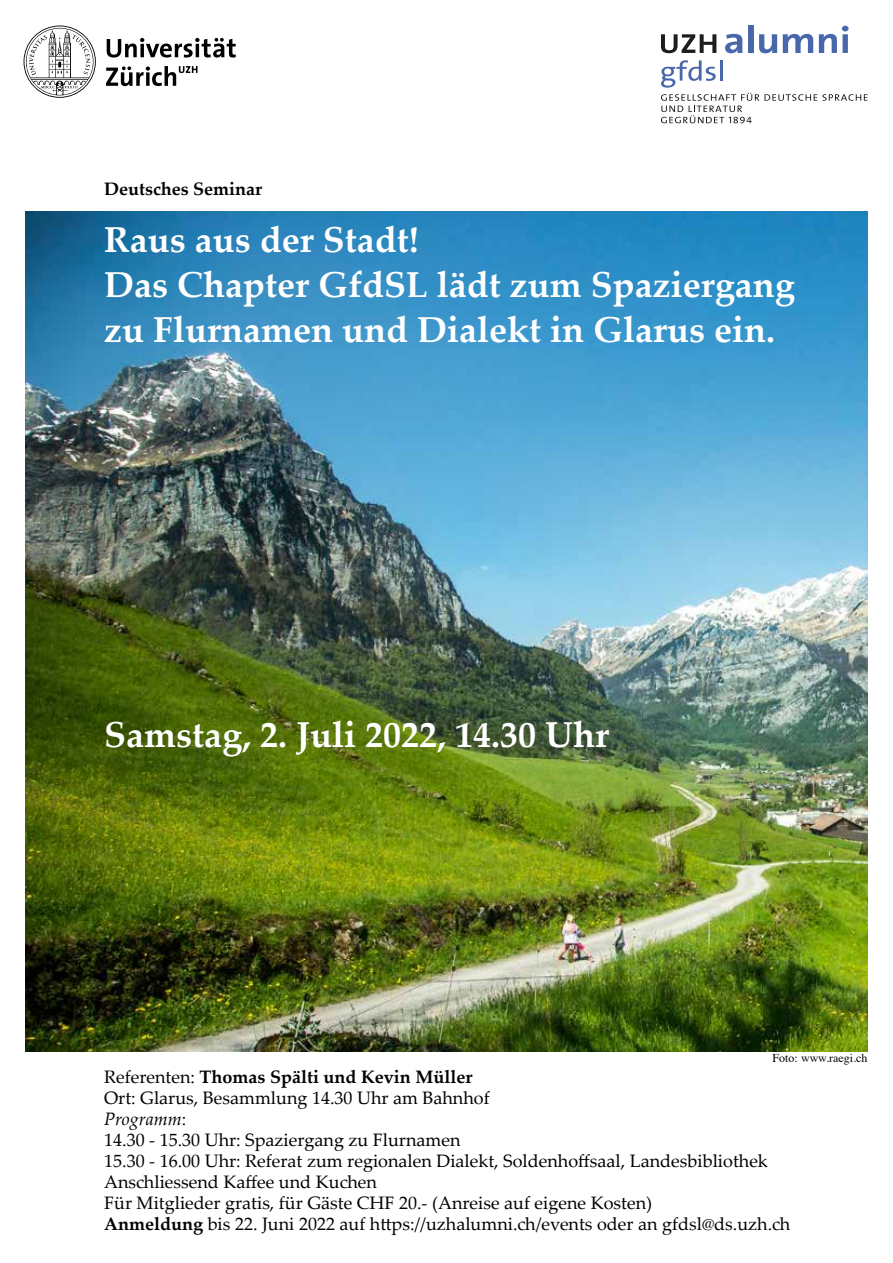
<style>
.page{position:relative;width:893px;height:1263px;background:#fff}
.page>*{position:absolute;margin:0;border:0;box-sizing:border-box;transform-origin:0 0}
.t1{font:700 36px/45px "Palatino Linotype";color:#fff}
.t2{font:18px/21px "Palatino Linotype";color:#000}
.t3{font:700 18px "Palatino Linotype";color:#000}
.t4{font:12px "Times";color:#000}
.s1{font-weight:700}
.s2{font-style:italic}
</style>
<div class="page">
<img style="left:26px;top:212px;width:841px;height:839px">
<svg style="left:661px;top:34px;width:55px;height:19px"></svg>
<svg style="left:725px;top:34px;width:18px;height:19px"></svg>
<div style="left:748px;top:26px;width:5px;height:27px;background:#4968ac"></div>
<svg style="left:759px;top:34px;width:18px;height:19px"></svg>
<svg style="left:783px;top:34px;width:30px;height:19px"></svg>
<svg style="left:819px;top:26px;width:30px;height:27px"></svg>
<svg style="left:661px;top:60px;width:206px;height:63px"></svg>
<svg style="left:24px;top:26px;width:212px;height:72px"></svg>
<p class="t3" style="left:104px;top:176px;width:160px">Deutsches Seminar</p>
<h1 class="t1" style="left:104px;top:216px;width:692px">Raus aus der Stadt!<br>Das Chapter GfdSL lädt zum Spaziergang zu Flurnamen und Dialekt in Glarus ein.</h1>
<h1 class="t1" style="left:104px;top:711px;width:506px">Samstag, 2. Juli 2022, 14.30 Uhr</h1>
<p class="t4" style="left:773px;top:1046px;width:96px">Foto: www.raegi.ch</p>
<p class="t2" style="left:104px;top:1065px;width:688px">Referenten: <span class="s1">Thomas Spälti und Kevin Müller<br></span>Ort: Glarus, Besammlung 14.30 Uhr am Bahnhof<br><span class="s2">Programm</span>:<br>14.30 - 15.30 Uhr: Spaziergang zu Flurnamen<br>15.30 - 16.00 Uhr: Referat zum regionalen Dialekt, Soldenhoffsaal, Landesbibliothek Anschliessend Kaffee und Kuchen<br>Für Mitglieder gratis, für Gäste CHF 20.- (Anreise auf eigene Kosten)<br><span class="s1">Anmeldung</span> bis 22. Juni 2022 auf https://uzhalumni.ch/events oder an gfdsl@ds.uzh.ch</p>
</div>
